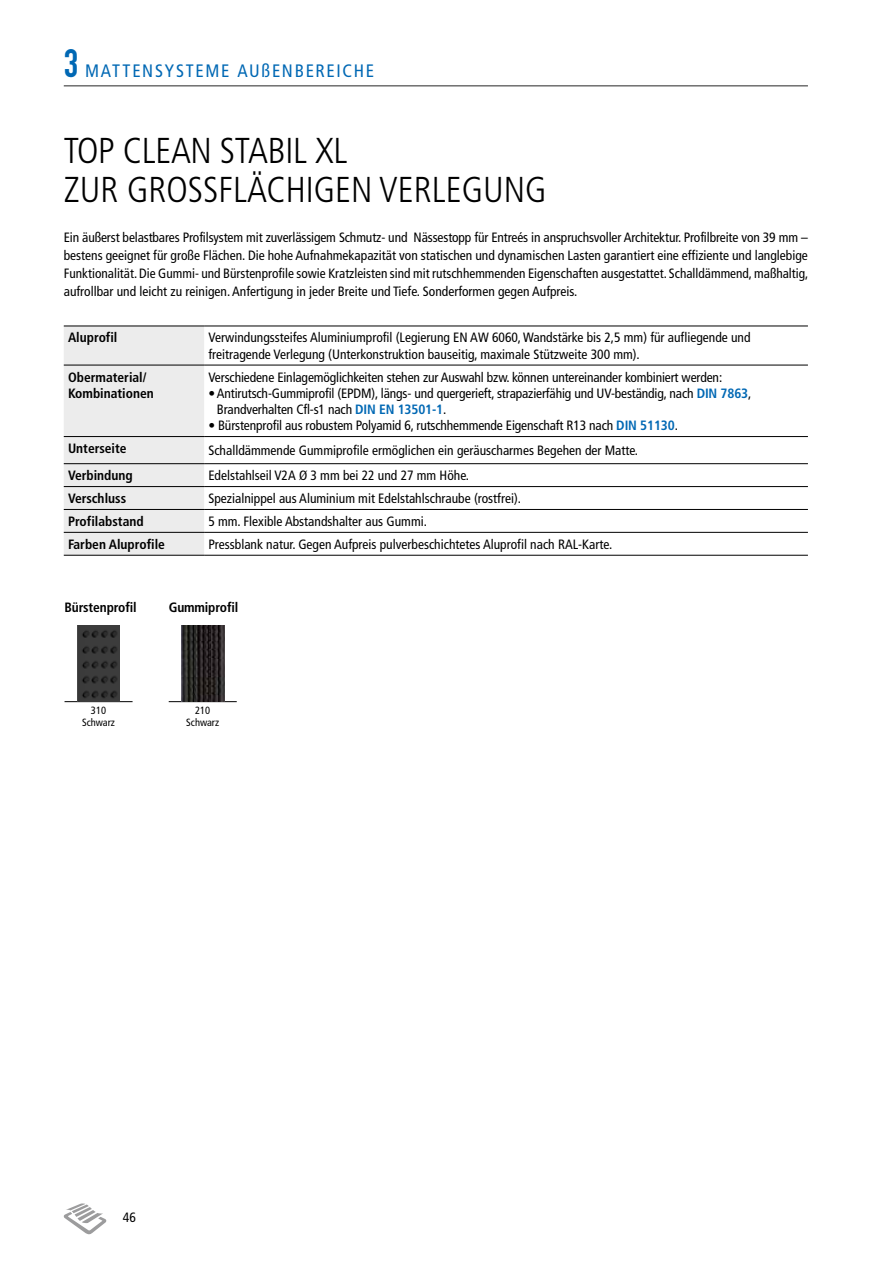
<style>
.page{position:relative;width:893px;height:1263px;background:#fff}
.page>*{position:absolute;margin:0;border:0;box-sizing:border-box;transform-origin:0 0}
.t1{font:300 condensed 36px/39px "Frutiger LT Std";color:#000}
.t2{font:condensed 18px "Frutiger LT Std";letter-spacing:.095em;color:#0068b4}
.t3{font:condensed 13.5px/18px "Frutiger LT Std";color:#000}
.t4{font:700 condensed 13.5px/16.2px "Frutiger LT Std";color:#000}
.t5{font:condensed 10.5px/12.6px "Frutiger LT Std";color:#000;text-align:center}
.s1{font-family:"DIN Engschrift Std";font-stretch:normal;font-size:39px}
.s2{font-weight:700;color:#0068b4}
</style>
<div class="page">
<svg style="left:64px;top:1203px;width:42px;height:31px"></svg>
<hr style="left:64px;top:85px;width:744px;height:2px;background:#6e6e6e">
<div style="left:64px;top:327px;width:140px;height:228px;background:#ececec"></div>
<hr style="left:64px;top:326px;width:140px;height:1px;background:#000">
<hr style="left:204px;top:326px;width:604px;height:1px;background:#000">
<hr style="left:64px;top:365px;width:140px;height:1px;background:#000">
<hr style="left:204px;top:365px;width:604px;height:1px;background:#000">
<hr style="left:64px;top:436px;width:140px;height:1px;background:#000">
<hr style="left:204px;top:436px;width:604px;height:1px;background:#000">
<hr style="left:64px;top:463px;width:140px;height:1px;background:#000">
<hr style="left:204px;top:463px;width:604px;height:1px;background:#000">
<hr style="left:64px;top:486px;width:140px;height:1px;background:#000">
<hr style="left:204px;top:486px;width:604px;height:1px;background:#000">
<hr style="left:64px;top:509px;width:140px;height:1px;background:#000">
<hr style="left:204px;top:509px;width:604px;height:1px;background:#000">
<hr style="left:64px;top:532px;width:140px;height:1px;background:#000">
<hr style="left:204px;top:532px;width:604px;height:1px;background:#000">
<hr style="left:64px;top:555px;width:140px;height:1px;background:#000">
<hr style="left:204px;top:555px;width:604px;height:1px;background:#000">
<hr style="left:65px;top:701px;width:68px;height:1px;background:#000">
<hr style="left:169px;top:701px;width:68px;height:1px;background:#000">
<img style="left:77px;top:625px;width:43px;height:76px">
<img style="left:181px;top:625px;width:43px;height:76px">
<h2 class="t2" style="left:64px;top:60px;width:312px"><span class="s1">3</span> MATTENSYSTEME AUßENBEREICHE</h2>
<h1 class="t1" style="left:64px;top:132px;width:484px">TOP CLEAN STABIL XL<br>ZUR GROSSFLÄCHIGEN VERLEGUNG</h1>
<p class="t3" style="left:64px;top:228px;width:746px;text-align:justify">Ein äußerst belastbares Profilsystem mit zuverlässigem Schmutz- und Nässestopp für Entreés in anspruchsvoller Architektur. Profilbreite von 39 mm – bestens geeignet für große Flächen. Die hohe Aufnahmekapazität von statischen und dynamischen Lasten garantiert eine effiziente und langlebige Funktionalität. Die Gummi- und Bürstenprofile sowie Kratzleisten sind mit rutschhemmenden Eigenschaften ausgestattet. Schalldämmend, maßhaltig, aufrollbar und leicht zu reinigen. Anfertigung in jeder Breite und Tiefe. Sonderformen gegen Aufpreis.</p>
<p class="t4" style="left:68px;top:330px;width:51px">Aluprofil</p>
<p class="t3" style="left:208px;top:330px;width:544px;line-height:16.2px">Verwindungssteifes Aluminiumprofil (Legierung EN AW 6060, Wandstärke bis 2,5 mm) für aufliegende und freitragende Verlegung (Unterkonstruktion bauseitig, maximale Stützweite 300 mm).</p>
<p class="t4" style="left:68px;top:369px;width:87px">Obermaterial/<br>Kombinationen</p>
<p class="t3" style="left:208px;top:368px;width:515px">Verschiedene Einlagemöglichkeiten stehen zur Auswahl bzw. können untereinander kombiniert werden:</p>
<p class="t3" style="left:217px;top:385px;width:536px;line-height:16.2px;text-indent:-9px">•Antirutsch-Gummiprofil (EPDM), längs- und quergerieft, strapazierfähig und UV-beständig, nach <span class="s2">DIN 7863</span>,<br>Brandverhalten Cfl-s1 nach <span class="s2">DIN EN 13501-1</span>.</p>
<p class="t3" style="left:208px;top:417px;width:471px">• Bürstenprofil aus robustem Polyamid 6, rutschhemmende Eigenschaft R13 nach <span class="s2">DIN 51130</span>.</p>
<p class="t4" style="left:68px;top:440px;width:60px">Unterseite</p>
<p class="t3" style="left:208px;top:442px;width:431px">Schalldämmende Gummiprofile ermöglichen ein geräuscharmes Begehen der Matte.</p>
<p class="t4" style="left:68px;top:467px;width:66px">Verbindung</p>
<p class="t3" style="left:208px;top:467px;width:262px">Edelstahlseil V2A Ø 3 mm bei 22 und 27 mm Höhe.</p>
<p class="t4" style="left:68px;top:490px;width:60px">Verschluss</p>
<p class="t3" style="left:208px;top:489px;width:314px">Spezialnippel aus Aluminium mit Edelstahlschraube (rostfrei).</p>
<p class="t4" style="left:68px;top:513px;width:77px">Profilabstand</p>
<p class="t3" style="left:208px;top:512px;width:220px">5 mm. Flexible Abstandshalter aus Gummi.</p>
<p class="t4" style="left:68px;top:536px;width:98px">Farben Aluprofile</p>
<p class="t3" style="left:208px;top:535px;width:405px">Pressblank natur. Gegen Aufpreis pulverbeschichtetes Aluprofil nach RAL-Karte.</p>
<p class="t4" style="left:65px;top:600px;width:74px">Bürstenprofil</p>
<p class="t4" style="left:169px;top:600px;width:71px">Gummiprofil</p>
<p class="t5" style="left:82px;top:704px;width:34px">310<br>Schwarz</p>
<p class="t5" style="left:186px;top:704px;width:34px">210<br>Schwarz</p>
<p class="t3" style="left:123px;top:1208px;width:14px">46</p>
</div>
